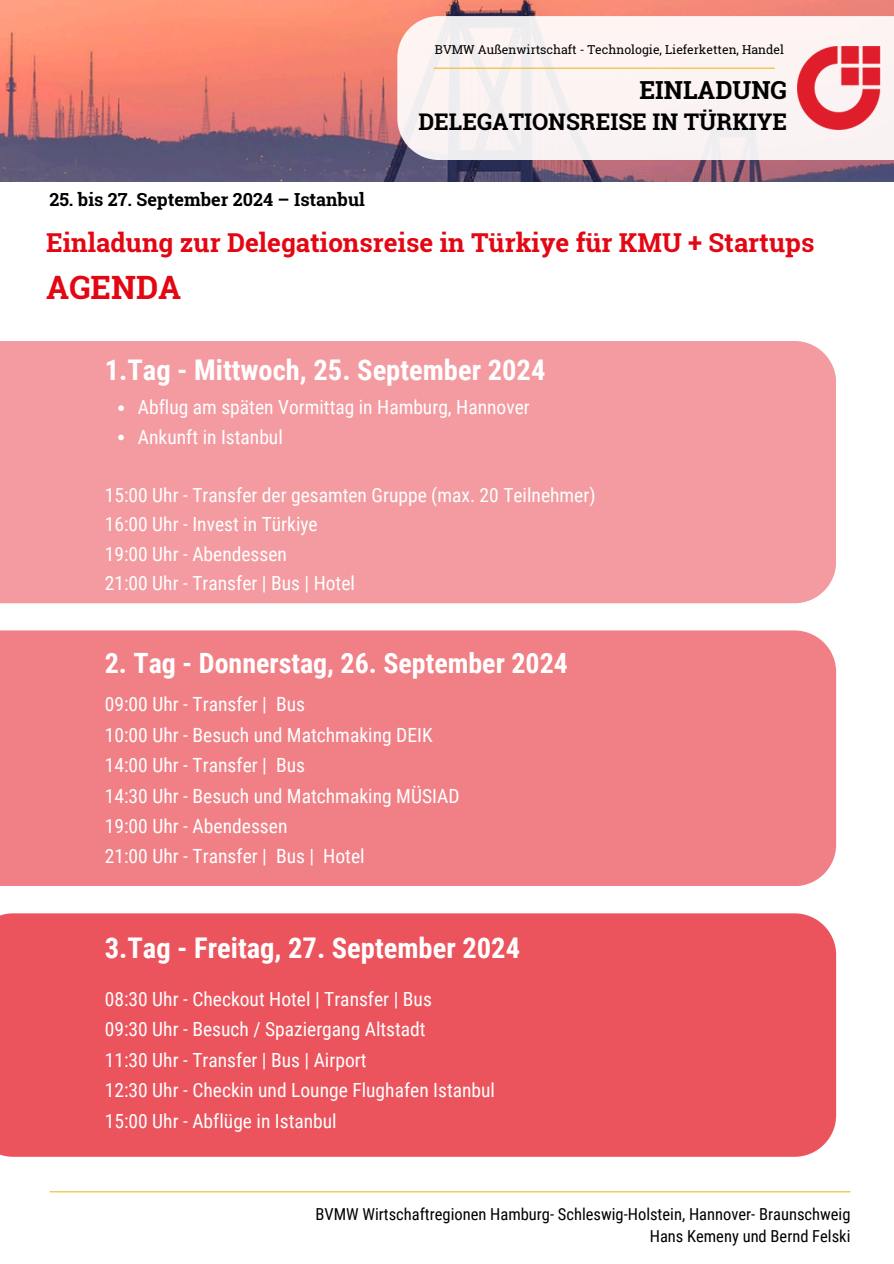
<style>
.page{position:relative;width:894px;height:1264px;background:#fff}
.page>*{position:absolute;margin:0;border:0;box-sizing:border-box;transform-origin:0 0}
.t1{font:700 32.1px "Roboto Slab";color:#e30613}
.t2{font:700 28.5px "Roboto Condensed";color:#fff}
.t3{font:700 27.9px "Roboto Condensed";color:#fff}
.t4{font:700 25.95px "Roboto Slab";color:#e30613}
.t5{font:700 24.9px "Roboto Slab";color:#000}
.t6{font:700 22.95px "Roboto Slab";color:#000}
.t7{font:19.5px/30.3px "Roboto Condensed";color:#fff}
.t8{font:700 18px "Roboto Slab";color:#000}
.t9{font:16.5px/22.5px "Roboto Condensed";color:#000;text-align:right}
.t10{font:12.3px "Roboto Slab";color:#000}
</style>
<div class="page">
<img style="left:0;top:0;width:893px;height:181px">
<svg style="left:397px;top:16px;width:496px;height:144px;fill:#fcf3f3"></svg>
<img style="left:797px;top:46px;width:85px;height:84px">
<hr style="left:433px;top:68px;width:341px;height:1px;background:#eeba2b">
<hr style="left:49px;top:1191px;width:801px;height:1px;background:#eeba2b">
<div style="left:0;top:341px;width:835px;height:262px;background:#f39ba0"></div>
<svg style="left:118px;top:405px;width:6px;height:6px"></svg>
<svg style="left:118px;top:434px;width:6px;height:6px"></svg>
<div style="left:0;top:630px;width:835px;height:256px;background:#f08086"></div>
<div style="left:0;top:913px;width:835px;height:243px;background:#eb545d"></div>
<p class="t8" style="left:49px;top:187px;width:317px">25. bis 27. September 2024 – Istanbul</p>
<h2 class="t10" style="left:435px;top:41px;width:350px">BVMW Außenwirtschaft - Technologie, Lieferketten, Handel</h2>
<p class="t5" style="left:639px;top:73px;width:149px">EINLADUNG</p>
<p class="t6" style="left:418px;top:106px;width:370px">DELEGATIONSREISE IN TÜRKIYE</p>
<h1 class="t4" style="left:46px;top:225px;width:769px">Einladung zur Delegationsreise in Türkiye für KMU + Startups</h1>
<h1 class="t1" style="left:46px;top:265px;width:136px">AGENDA</h1>
<p class="t2" style="left:105px;top:354px;width:442px">1.Tag - Mittwoch, 25. September 2024</p>
<p class="t7" style="left:138px;top:392px;width:393px">Abflug am späten Vormittag in Hamburg, Hannover</p>
<h4 class="t7" style="left:138px;top:422px;width:146px">Ankunft in Istanbul</h4>
<p class="t7" style="left:105px;top:481px;width:492px;line-height:29.2px">15:00 Uhr - Transfer der gesamten Gruppe (max. 20 Teilnehmer)<br>16:00 Uhr - Invest in Türkiye<br>19:00 Uhr - Abendessen</p>
<p class="t7" style="left:105px;top:568px;width:252px">21:00 Uhr - Transfer | Bus | Hotel</p>
<h4 class="t3" style="left:105px;top:647px;width:464px">2. Tag - Donnerstag, 26. September 2024</h4>
<p class="t7" style="left:105px;top:689px;width:356px">09:00 Uhr - Transfer | Bus<br>10:00 Uhr - Besuch und Matchmaking DEIK<br>14:00 Uhr - Transfer | Bus<br>14:30 Uhr - Besuch und Matchmaking MÜSIAD<br>19:00 Uhr - Abendessen</p>
<p class="t7" style="left:105px;top:841px;width:261px">21:00 Uhr - Transfer | Bus | Hotel</p>
<h4 class="t2" style="left:105px;top:931px;width:417px">3.Tag - Freitag, 27. September 2024</h4>
<h5 class="t7" style="left:105px;top:984px;width:391px">08:30 Uhr - Checkout Hotel | Transfer | Bus<br>09:30 Uhr - Besuch / Spaziergang Altstadt<br>11:30 Uhr - Transfer | Bus | Airport<br>12:30 Uhr - Checkin und Lounge Flughafen Istanbul 15:00 Uhr - Abflüge in Istanbul</h5>
<h3 class="t9" style="left:315px;top:1202px;width:536px">BVMW Wirtschaftregionen Hamburg- Schleswig-Holstein, Hannover- Braunschweig<br>Hans Kemeny und Bernd Felski</h3>
</div>
